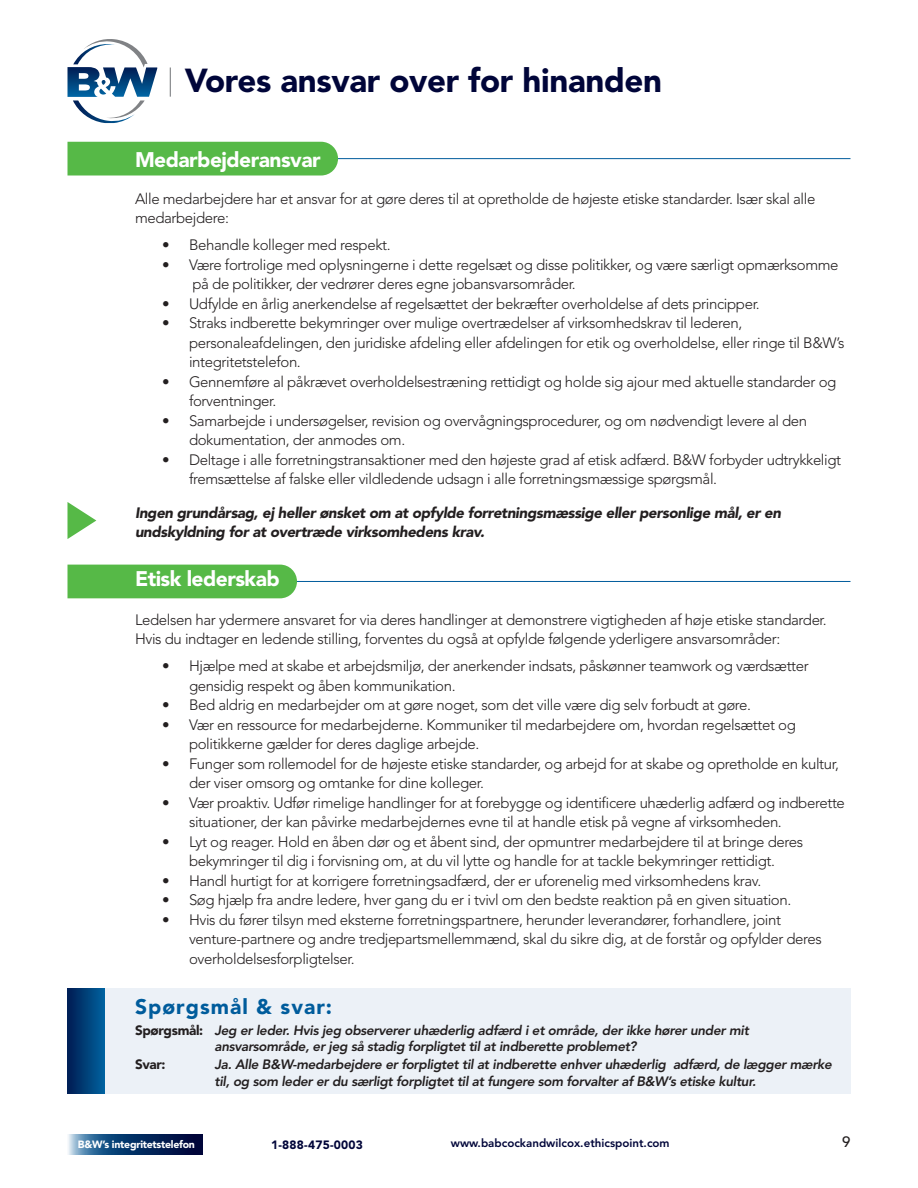
<style>
.page{position:relative;width:918px;height:1188px;background:#fff}
.page>*{position:absolute;margin:0;border:0;box-sizing:border-box;transform-origin:0 0}
.H_1{font:900 33px "Avenir LT Std";letter-spacing:-.01em;color:#000539}
.H_2{font:900 21px "Avenir LT Std";letter-spacing:-.025em;color:#fff}
.t1{font:900 21px "Avenir LT Std";letter-spacing:.05em;color:#005c9c}
.t2{font:300 15px/19.5px "Avenir LT Std";letter-spacing:-.025em;color:#231f20}
.t3{font:italic 900 15px/19.5px "Avenir LT Std";letter-spacing:-.025em;color:#231f20}
.t4{font:500 15px "Avenir LT Std";color:#231f20}
.t5{font:italic 800 13.5px/16.5px "Avenir LT Std";letter-spacing:-.025em;color:#231f20}
.t6{font:900 13.5px "Avenir LT Std";color:#231f20}
.t7{font:900 12px "Avenir LT Std";letter-spacing:.02em;color:#000539}
.t8{font:800 11.55px "Avenir LT Std";color:#000539}
.t9{font:900 10.5px "Avenir LT Std";letter-spacing:-.025em;color:#fff}
.s1{font-weight:900;font-style:normal}
</style>
<div class="page">
<svg style="left:68px;top:1134px;width:134px;height:20px;background:#1c4071"></svg>
<div style="left:100px;top:988px;width:750px;height:106px;background:#ecf1f7"></div>
<svg style="left:68px;top:988px;width:37px;height:106px;background:#004079"></svg>
<hr style="left:108px;top:581px;width:742px;height:1px;background:#005c9c">
<div style="left:68px;top:565px;width:229px;height:33px;background:#56b947"></div>
<hr style="left:108px;top:158px;width:742px;height:1px;background:#005c9c">
<div style="left:68px;top:142px;width:270px;height:34px;background:#56b947"></div>
<svg style="left:67px;top:502px;width:29px;height:37px"></svg>
<svg style="left:170px;top:68px;width:1px;height:29px"></svg>
<svg style="left:68px;top:39px;width:89px;height:84px"></svg>
<p class="H_1" style="left:185px;top:61px;width:479px">Vores ansvar over for hinanden</p>
<p class="H_2" style="left:135px;top:147px;width:187px">Medarbejderansvar</p>
<p class="t2" style="left:135px;top:189px;width:682px">Alle medarbejdere har et ansvar for at gøre deres til at opretholde de højeste etiske standarder. Især skal alle medarbejdere:</p>
<p class="t2" style="left:162px;top:235px;width:230px">• Behandle kolleger med respekt.</p>
<p class="t2" style="left:193px;top:255px;width:648px;text-indent:-31px">• Være fortrolige med oplysningerne i dette regelsæt og disse politikker, og være særligt opmærksomme på de politikker, der vedrører deres egne jobansvarsområder.</p>
<p class="t2" style="left:162px;top:294px;width:599px">• Udfylde en årlig anerkendelse af regelsættet der bekræfter overholdelse af dets principper.</p>
<p class="t2" style="left:189px;top:313px;width:657px;text-indent:-27px">• Straks indberette bekymringer over mulige overtrædelser af virksomhedskrav til lederen, personaleafdelingen, den juridiske afdeling eller afdelingen for etik og overholdelse, eller ringe til B&amp;W’s integritetstelefon.</p>
<p class="t2" style="left:189px;top:372px;width:649px;text-indent:-27px">• Gennemføre al påkrævet overholdelsestræning rettidigt og holde sig ajour med aktuelle standarder og forventninger.</p>
<p class="t2" style="left:189px;top:411px;width:620px;text-indent:-27px">• Samarbejde i undersøgelser, revision og overvågningsprocedurer, og om nødvendigt levere al den dokumentation, der anmodes om.</p>
<p class="t2" style="left:189px;top:450px;width:654px;text-indent:-27px">• Deltage i alle forretningstransaktioner med den højeste grad af etisk adfærd. B&amp;W forbyder udtrykkeligt fremsættelse af falske eller vildledende udsagn i alle forretningsmæssige spørgsmål.</p>
<p class="t3" style="left:135px;top:503px;width:648px">Ingen grundårsag, ej heller ønsket om at opfylde forretningsmæssige eller personlige mål, er en undskyldning for at overtræde virksomhedens krav.</p>
<p class="H_2" style="left:135px;top:566px;width:146px">Etisk lederskab</p>
<p class="t2" style="left:135px;top:610px;width:693px">Ledelsen har ydermere ansvaret for via deres handlinger at demonstrere vigtigheden af høje etiske standarder.<br>Hvis du indtager en ledende stilling, forventes du også at opfylde følgende yderligere ansvarsområder:</p>
<p class="t2" style="left:189px;top:656px;width:621px;text-indent:-27px">• Hjælpe med at skabe et arbejdsmiljø, der anerkender indsats, påskønner teamwork og værdsætter gensidig respekt og åben kommunikation.</p>
<p class="t2" style="left:162px;top:695px;width:591px">• Bed aldrig en medarbejder om at gøre noget, som det ville være dig selv forbudt at gøre.</p>
<p class="t2" style="left:189px;top:715px;width:608px;text-indent:-27px">• Vær en ressource for medarbejderne. Kommuniker til medarbejdere om, hvordan regelsættet og politikkerne gælder for deres daglige arbejde.</p>
<p class="t2" style="left:189px;top:754px;width:651px;text-indent:-27px">• Funger som rollemodel for de højeste etiske standarder, og arbejd for at skabe og opretholde en kultur, der viser omsorg og omtanke for dine kolleger.</p>
<p class="t2" style="left:189px;top:793px;width:657px;text-indent:-27px">• Vær proaktiv. Udfør rimelige handlinger for at forebygge og identificere uhæderlig adfærd og indberette situationer, der kan påvirke medarbejdernes evne til at handle etisk på vegne af virksomheden.</p>
<p class="t2" style="left:162px;top:832px;width:643px;text-align:center">• Lyt og reager. Hold en åben dør og et åbent sind, der opmuntrer medarbejdere til at bringe deres bekymringer til dig i forvisning om, at du vil lytte og handle for at tackle bekymringer rettidigt.</p>
<p class="t2" style="left:162px;top:871px;width:601px">• Handl hurtigt for at korrigere forretningsadfærd, der er uforenelig med virksomhedens krav.</p>
<p class="t2" style="left:162px;top:890px;width:631px">• Søg hjælp fra andre ledere, hver gang du er i tvivl om den bedste reaktion på en given situation.</p>
<p class="t2" style="left:189px;top:910px;width:634px;text-indent:-27px">• Hvis du fører tilsyn med eksterne forretningspartnere, herunder leverandører, forhandlere, joint venture-partnere og andre tredjepartsmellemmænd, skal du sikre dig, at de forstår og opfylder deres overholdelsesforpligtelser.</p>
<p class="t1" style="left:135px;top:994px;width:199px">Spørgsmål &amp; svar:</p>
<p class="t5" style="left:214px;top:1022px;width:536px;text-indent:-80px"><span class="s1">Spørgsmål:</span> Jeg er leder. Hvis jeg observerer uhæderlig adfærd i et område, der ikke hører under mit ansvarsområde, er jeg så stadig forpligtet til at indberette problemet?</p>
<p class="t6" style="left:135px;top:1056px;width:32px">Svar:</p>
<p class="t5" style="left:214px;top:1057px;width:619px">Ja. Alle B&amp;W-medarbejdere er forpligtet til at indberette enhver uhæderlig adfærd, de lægger mærke til, og som leder er du særligt forpligtet til at fungere som forvalter af B&amp;W’s etiske kultur.</p>
<p class="t9" style="left:78px;top:1138px;width:119px">B&amp;W’s integritetstelefon</p>
<p class="t7" style="left:271px;top:1137px;width:93px">1-888-475-0003</p>
<p class="t8" style="left:451px;top:1136px;width:220px">www.babcockandwilcox.ethicspoint.com</p>
<p class="t4" style="left:842px;top:1134px;width:10px">9</p>
</div>
